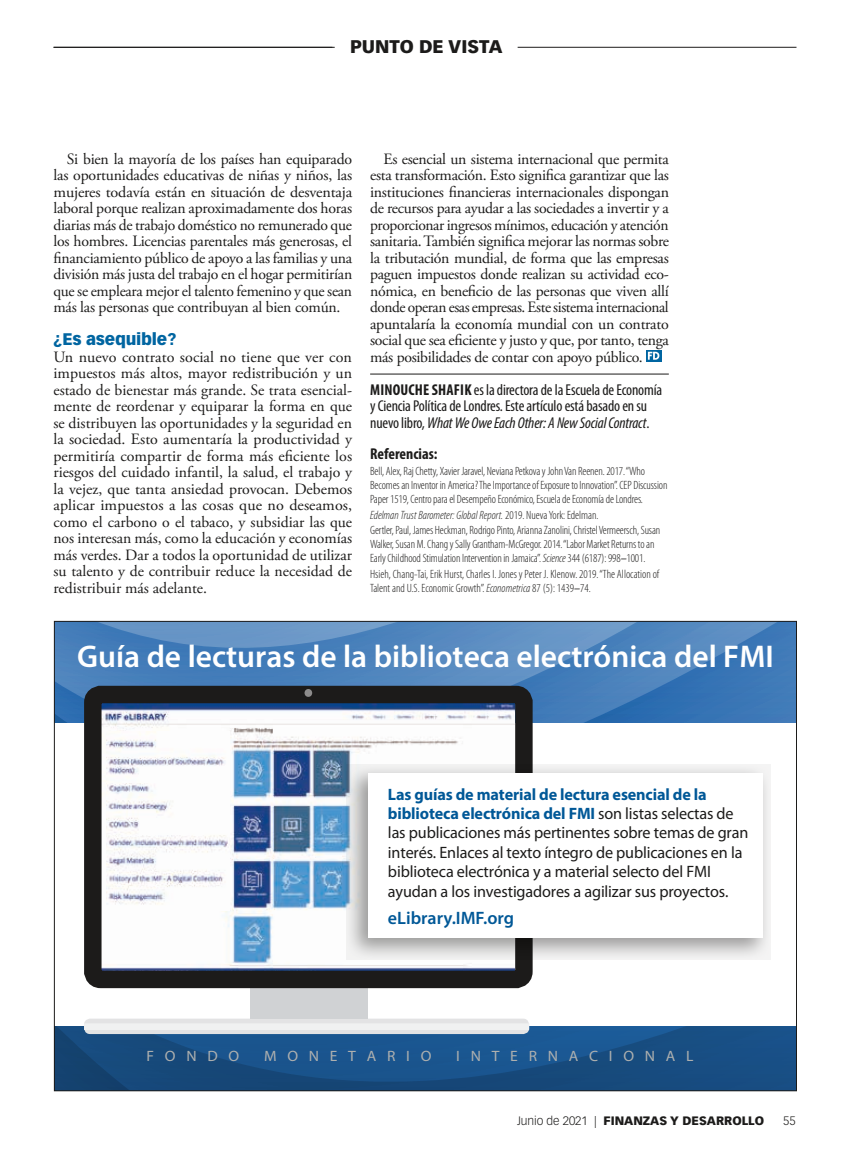
<style>
.page{position:relative;width:864px;height:1161px;background:#fff}
.page>*{position:absolute;margin:0;border:0;box-sizing:border-box;transform-origin:0 0}
.t1{font:68.55px "Minion Pro";color:#fff}
.t2{font:600 31.5px "Myriad Pro";color:#fff}
.t3{font:600 18px "Myriad Pro";color:#005897}
.t4{font:900 18px "Vectora LT Std";color:#1c1b1a}
.t5{font:16.5px/19.4px "Myriad Pro";letter-spacing:-.01em;color:#1c1b1a}
.t6{font:900 16.5px "Vectora LT Std";letter-spacing:-.015em;color:#0065a1}
.t7{font:15.75px/16.5px "Adobe Garamond Pro";letter-spacing:-.015em;color:#1c1b1a;text-align:justify}
.t8{font:condensed 15.75px/16.5px "Myriad Pro";letter-spacing:-.01em;color:#1c1b1a}
.t9{font:700 condensed 15.75px "Myriad Pro";color:#1c1b1a}
.t10{font:15px "Myriad Pro";letter-spacing:.69em;color:#aeb0af;scale:1.04 1}
.t11{font:300 condensed 12px/13.8px "Myriad Pro";letter-spacing:-.01em;color:#1c1b1a}
.t12{font:900 12px "Vectora LT Std";color:#1c1b1a}
.t13{font:300 12px "Vectora LT Std";color:#1c1b1a}
.s1{font-weight:700}
.s2{font-style:italic}
.s3{font-weight:400;font-style:italic;font-stretch:normal}
.s4{font-weight:700;color:#005897}
.s5{font-weight:300}
</style>
<div class="page">
<hr style="left:370px;top:374px;width:299px;height:1px;background:#1c1b1a">
<svg style="left:646px;top:350px;width:15px;height:12px"></svg>
<svg style="left:648px;top:352px;width:11px;height:8px"></svg>
<svg style="left:56px;top:1026px;width:739px;height:63px;background:#184e84"></svg>
<svg style="left:56px;top:623px;width:739px;height:100px;background:#4b82bb"></svg>
<img style="left:102px;top:704px;width:413px;height:266px">
<div style="left:84px;top:1019px;width:445px;height:15px;background:#e3e3e4;border-radius:6px"></div>
<div style="left:250px;top:985px;width:117px;height:34px;background:#d0d2d4"></div>
<div style="left:84px;top:686px;width:449px;height:302px;border:17px solid #1c1b1a;border-radius:8px"></div>
<div style="left:84px;top:1023px;width:445px;height:7px;background:#f0f1f1"></div>
<img style="left:106px;top:732px;width:124px;height:178px">
<svg style="left:346px;top:765px;width:425px;height:195px"></svg>
<div style="left:368px;top:773px;width:395px;height:165px;background:#fff"></div>
<hr style="left:54px;top:47px;width:281px;height:1px;background:#1c1b1a">
<hr style="left:518px;top:47px;width:279px;height:1px;background:#1c1b1a">
<hr style="left:53px;top:47px;width:279px;height:1px;background:#1c1b1a">
<p class="t4" style="left:350px;top:36px;width:154px">PUNTO DE VISTA</p>
<p class="t7" style="left:53px;top:151px;width:300px;text-indent:14px">Si bien la mayoría de los países han equiparado las oportunidades educativas de niñas y niños, las mujeres todavía están en situación de desventaja laboral porque realizan aproximadamente dos horas diarias más de trabajo doméstico no remunerado que los hombres. Licencias parentales más generosas, el financiamiento público de apoyo a las familias y una división más justa del trabajo en el hogar permitirían que se empleara mejor el talento femenino y que sean más las personas que contribuyan al bien común.</p>
<p class="t6" style="left:53px;top:329px;width:124px">¿Es asequible?</p>
<p class="t7" style="left:53px;top:349px;width:300px">Un nuevo contrato social no tiene que ver con impuestos más altos, mayor redistribución y un estado de bienestar más grande. Se trata esencial‑ mente de reordenar y equiparar la forma en que se distribuyen las oportunidades y la seguridad en la sociedad. Esto aumentaría la productividad y permitiría compartir de forma más eficiente los riesgos del cuidado infantil, la salud, el trabajo y la vejez, que tanta ansiedad provocan. Debemos aplicar impuestos a las cosas que no deseamos, como el carbono o el tabaco, y subsidiar las que nos interesan más, como la educación y economías más verdes. Dar a todos la oportunidad de utilizar su talento y de contribuir reduce la necesidad de redistribuir más adelante.</p>
<p class="t7" style="left:370px;top:151px;width:300px;text-indent:14px">Es esencial un sistema internacional que permita esta transformación. Esto significa garantizar que las instituciones financieras internacionales dispongan de recursos para ayudar a las sociedades a invertir y a proporcionar ingresos mínimos, educación y atención sanitaria. También significa mejorar las normas sobre la tributación mundial, de forma que las empresas paguen impuestos donde realizan su actividad eco‑ nómica, en beneficio de las personas que viven allí donde operan esas empresas. Este sistema internacional apuntalaría la economía mundial con un contrato social que sea eficiente y justo y que, por tanto, tenga más posibilidades de contar con apoyo público.</p>
<p class="t8" style="left:370px;top:381px;width:294px"><span class="s1">MINOUCHE SHAFIK</span> es la directora de la Escuela de Economía y Ciencia Política de Londres. Este artículo está basado en su nuevo libro, <span class="s2">What We Owe Each Other: A New Social Contract</span>.</p>
<p class="t9" style="left:370px;top:444px;width:69px">Referencias:</p>
<p class="t11" style="left:370px;top:464px;width:299px">Bell, Alex, Raj Chetty, Xavier Jaravel, Neviana Petkova y John Van Reenen. 2017. “Who<br>Becomes an Inventor in America? The Importance of Exposure to Innovation”. CEP Discussion<br>Paper 1519, Centro para el Desempeño Económico, Escuela de Economía de Londres.</p>
<p class="t11" style="left:370px;top:507px;width:292px;line-height:15.9px"><span class="s2">Edelman Trust Barometer: Global Report.</span> 2019. Nueva York: Edelman.<br>Gertler, Paul, James Heckman, Rodrigo Pinto, Arianna Zanolini, Christel Vermeersch, Susan</p>
<p class="t11" style="left:370px;top:538px;width:286px">Walker, Susan M. Chang y Sally Grantham-McGregor. 2014. “Labor Market Returns to an<br>Early Childhood Stimulation Intervention in Jamaica”. <span class="s2">Science</span> 344 (6187): 998<span class="s3">–</span>1001.</p>
<p class="t11" style="left:370px;top:567px;width:291px">Hsieh, Chang-Tai, Erik Hurst, Charles I. Jones y Peter J. Klenow. 2019. “The Allocation of<br>Talent and U.S. Economic Growth”. <span class="s2">Econometrica</span> 87 (5): 1439<span class="s3">–</span>74.</p>
<h2 class="t2" style="left:77px;top:637px;width:698px">Guía de lecturas de la biblioteca electrónica del FMI</h2>
<h1 class="t1" style="left:301px;top:628px;width:17px">.</h1>
<p class="t5" style="left:388px;top:784px;width:362px"><span class="s4">Las guías de material de lectura esencial de la biblioteca electrónica del FMI</span> son listas selectas de las publicaciones más pertinentes sobre temas de gran interés. Enlaces al texto íntegro de publicaciones en la biblioteca electrónica y a material selecto del FMI ayudan a los investigadores a agilizar sus proyectos.</p>
<p class="t3" style="left:388px;top:907px;width:128px">eLibrary.IMF.org</p>
<p class="t10" style="left:147px;top:1046px;width:91px">FONDO</p>
<p class="t10" style="left:264px;top:1046px;width:162px">MONETARIO</p>
<p class="t10" style="left:456px;top:1046px;width:230px">INTERNACIONAL</p>
<p class="t12" style="left:517px;top:1113px;width:248px"><span class="s5">Junio de 2021 |</span> FINANZAS Y DESARROLLO</p>
<p class="t13" style="left:783px;top:1114px;width:14px">55</p>
</div>
